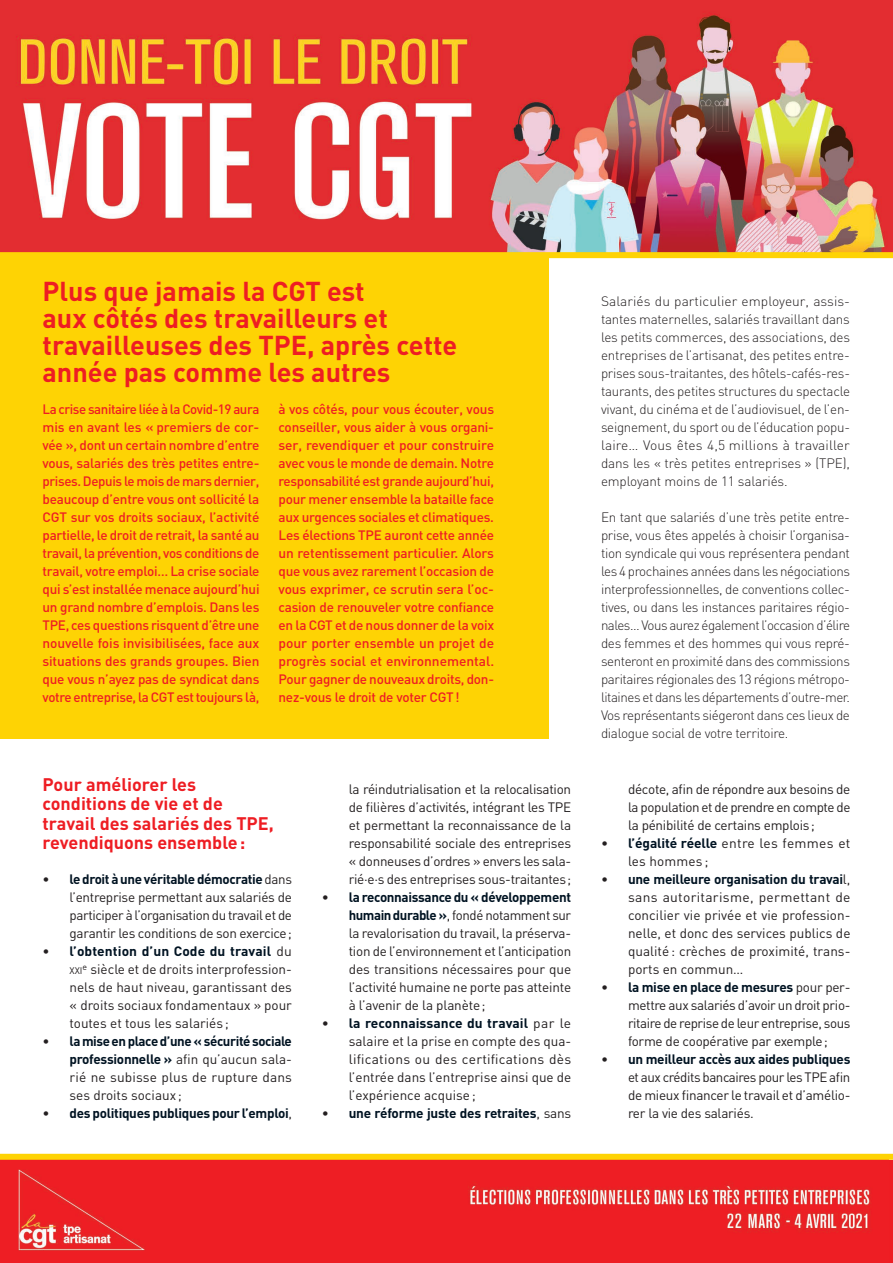
<style>
.page{position:relative;width:893px;height:1263px;background:#fff}
.page>*{position:absolute;margin:0;border:0;box-sizing:border-box;transform-origin:0 0}
.t1{font:700 27px/27px "DIN";color:#ee1d23}
.t2{font:700 18px/19.5px "DIN";color:#ee1d23}
.t3{font:13.5px/18px "DIN";letter-spacing:-.02em;color:#231f20;text-align:justify}
.t4{font:500 13.5px/18px "DIN";letter-spacing:-.015em;color:#ee1d23;text-align:justify}
.t5{font:300 13.5px/18px "DIN";letter-spacing:-.025em;color:#231f20;text-align:justify}
.t6{font:700 13.5px "DIN";letter-spacing:-.02em;color:#001322}
.t7{font:13.5px/18px "DIN";letter-spacing:.01em;color:#231f20}
.s1{font-weight:700;color:#001322}
.s2{font-size:9.45px}
.s3{font-weight:400;color:#231f20}
</style>
<div class="page">
<img style="left:0;top:0;width:893px;height:252px">
<div style="left:0;top:252px;width:893px;height:6px;background:#fed304"></div>
<img style="left:0;top:1160px;width:889px;height:103px">
<div style="left:0;top:1154px;width:893px;height:6px;background:#fed304"></div>
<div style="left:0;top:255px;width:549px;height:484px;background:#fed304"></div>
<h1 class="t1" style="left:43px;top:277px;width:416px">Plus que jamais la CGT est<br>aux côtés des travailleurs et travailleuses des TPE, après cette année pas comme les autres</h1>
<p class="t4" style="left:43px;top:399px;width:219px">La crise sanitaire liée à la Covid-19 aura mis en avant les « premiers de cor&shy;vée », dont un certain nombre d’entre vous, salariés des très petites entre&shy;prises. Depuis le mois de mars dernier, beaucoup d’entre vous ont sollicité la CGT sur vos droits sociaux, l’activité partielle, le droit de retrait, la santé au travail, la prévention, vos conditions de travail, votre emploi… La crise sociale qui s’est installée menace aujourd’hui un grand nombre d’emplois. Dans les TPE, ces questions risquent d’être une nouvelle fois invisibilisées, face aux situations des grands groupes. Bien que vous n’ayez pas de syndicat dans votre entreprise, la CGT est toujours là,</p>
<p class="t4" style="left:278px;top:399px;width:217px">à vos côtés, pour vous écouter, vous conseiller, vous aider à vous organi&shy;ser, revendiquer et pour construire avec vous le monde de demain. Notre responsabilité est grande aujourd’hui, pour mener ensemble la bataille face aux urgences sociales et climatiques.<br>Les élections TPE auront cette année un retentissement particulier. Alors que vous avez rarement l’occasion de vous exprimer, ce scrutin sera l’oc&shy;casion de renouveler votre confiance en la CGT et de nous donner de la voix pour porter ensemble un projet de progrès social et environnemental.<br>Pour gagner de nouveaux droits, don&shy;nez-vous le droit de voter CGT!</p>
<h2 class="t2" style="left:43px;top:774px;width:233px">Pour améliorer les conditions de vie et de travail des salariés des TPE, revendiquons ensemble:</h2>
<p class="t3" style="left:70px;top:870px;width:224px;text-indent:-27px">• <span class="s1">le droit à une véritable démocratie</span> dans l’entreprise permettant aux salariés de participer à l’organisation du travail et de garantir les conditions de son exercice;</p>
<p class="t3" style="left:69px;top:942px;width:224px;text-indent:-27px">• <span class="s1">l’obtention d’un Code du travail</span> du <span class="s2">XXI</span><sup>e</sup> siècle et de droits interprofession&shy;nels de haut niveau, garantissant des « droits sociaux fondamentaux » pour toutes et tous les salariés ;</p>
<p class="t3" style="left:70px;top:1032px;width:224px;text-indent:-27px">• <span class="s1">la mise en place d’une « sécurité sociale professionnelle »</span> afin qu’aucun sala&shy;rié ne subisse plus de rupture dans ses droits sociaux ;</p>
<p class="t6" style="left:43px;top:1104px;width:251px"><span class="s3">•</span> des politiques publiques pour l’emploi<span class="s3">,</span></p>
<p class="t3" style="left:349px;top:780px;width:224px">la réindutrialisation et la relocalisation de filières d’activités, intégrant les TPE et permettant la reconnaissance de la responsabilité sociale des entreprises « donneuses d’ordres » envers les sala&shy;rié·e·s des entreprises sous-traitantes;</p>
<p class="t3" style="left:349px;top:888px;width:224px;text-indent:-27px">• <span class="s1">la reconnaissance du « développement humain durable »</span>, fondé notamment sur la revalorisation du travail, la préserva&shy;tion de l’environnement et l’anticipation des transitions nécessaires pour que l’activité humaine ne porte pas atteinte à l’avenir de la planète;</p>
<p class="t3" style="left:349px;top:1014px;width:224px;text-indent:-27px">• <span class="s1">la reconnaissance du travail</span> par le salaire et la prise en compte des qua&shy;lifications ou des certifications dès l’entrée dans l’entreprise ainsi que de l’expérience acquise;</p>
<p class="t6" style="left:322px;top:1104px;width:251px"><span class="s3">•</span> une réforme juste des retraites<span class="s3">, sans</span></p>
<p class="t5" style="left:601px;top:292px;width:251px">Salariés du particulier employeur, assis&shy;tantes maternelles, salariés travaillant dans les petits commerces, des associations, des entreprises de l’artisanat, des petites entre&shy;prises sous-traitantes, des hôtels-cafés-res&shy;taurants, des petites structures du spectacle vivant, du cinéma et de l’audiovisuel, de l’en&shy;seignement, du sport ou de l’éducation popu&shy;laire… Vous êtes 4,5 millions à travailler dans les « très petites entreprises » (TPE), employant moins de 11 salariés.</p>
<p class="t5" style="left:601px;top:508px;width:251px">En tant que salariés d’une très petite entre&shy;prise, vous êtes appelés à choisir l’organisa&shy;tion syndicale qui vous représentera pendant les 4 prochaines années dans les négociations interprofessionnelles, de conventions collec&shy;tives, ou dans les instances paritaires régio&shy;nales… Vous aurez également l’occasion d’élire des femmes et des hommes qui vous repré&shy;senteront en proximité dans des commissions paritaires régionales des 13 régions métropo&shy;litaines et dans les départements d’outre-mer.<br>Vos représentants siégeront dans ces lieux de dialogue social de votre territoire.</p>
<p class="t3" style="left:628px;top:780px;width:224px">décote, afin de répondre aux besoins de la population et de prendre en compte de la pénibilité de certains emplois;</p>
<p class="t7" style="left:628px;top:834px;width:224px;text-indent:-27px">• <span class="s1">l’égalité réelle</span> entre les femmes et les hommes ;</p>
<p class="t3" style="left:628px;top:870px;width:224px;text-indent:-27px">• <span class="s1">une meilleure organisation du travai</span>l, sans autoritarisme, permettant de concilier vie privée et vie profession&shy;nelle, et donc des services publics de qualité: crèches de proximité, trans&shy;ports en commun…</p>
<p class="t3" style="left:628px;top:978px;width:224px;text-indent:-27px">• <span class="s1">la mise en place de mesures</span> pour per&shy;mettre aux salariés d’avoir un droit prio&shy;ritaire de reprise de leur entreprise, sous forme de coopérative par exemple;</p>
<p class="t3" style="left:628px;top:1050px;width:224px;text-indent:-27px">• <span class="s1">un meilleur accès aux aides publiques </span>et aux crédits bancaires pour les TPE afin de mieux financer le travail et d’amélio&shy;rer la vie des salariés.</p>
</div>
